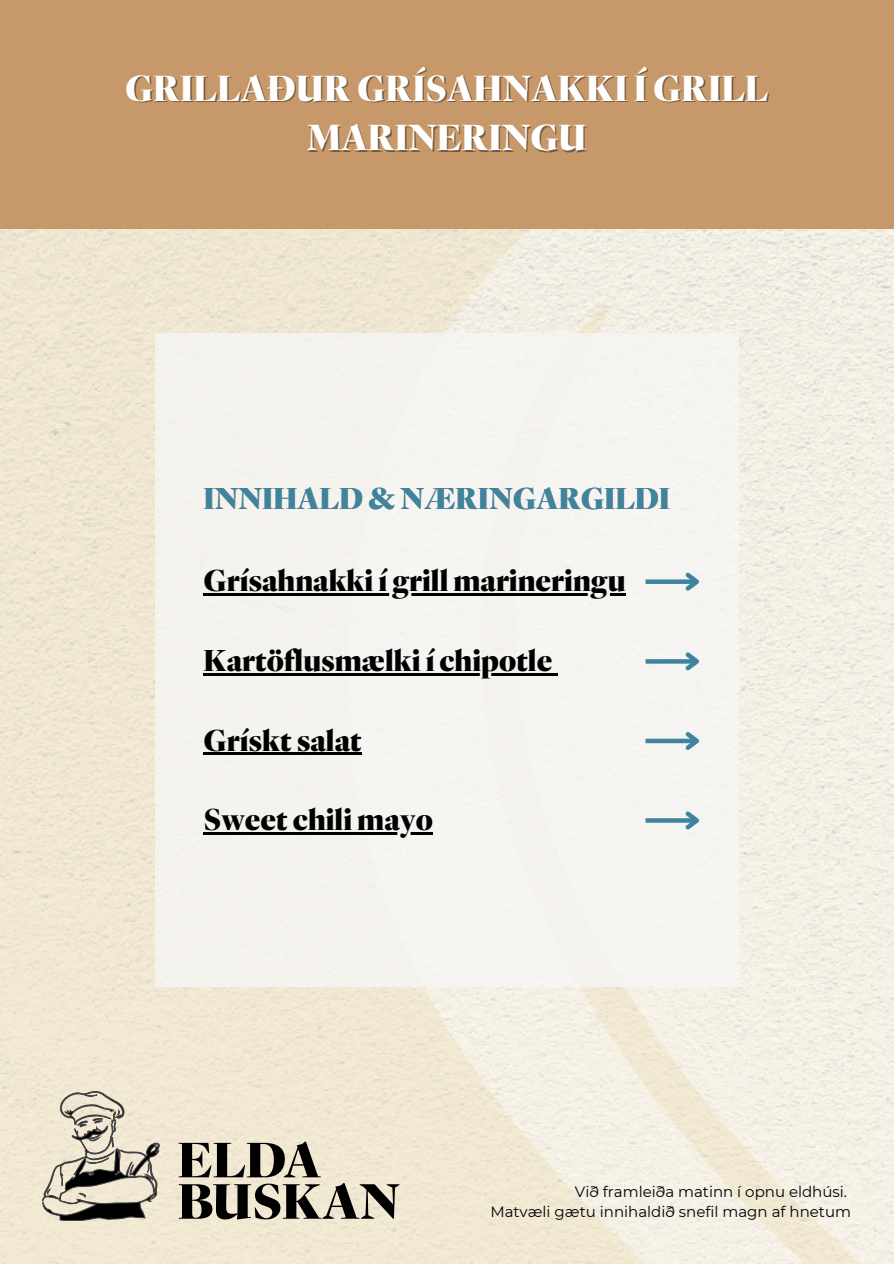
<style>
.page{position:relative;width:894px;height:1264px;background:#fff}
.page>*{position:absolute;margin:0;border:0;box-sizing:border-box;transform-origin:0 0}
.t1{font:900 36px "Reiher Headline";color:#fff}
.t2{font:900 30px "Reiher Headline";color:#000}
.t3{font:900 30px "Reiher Headline";color:#3f839e}
.t4{font:15px "Montserrat";color:#000}
</style>
<div class="page">
<img style="left:1px;top:228px;width:892px;height:1035px">
<svg style="left:43px;top:1091px;width:116px;height:129px;background:#b9b3a3"></svg>
<svg style="left:178px;top:1141px;width:143px;height:36px;background:#8f8a7d"></svg>
<svg style="left:178px;top:1183px;width:221px;height:36px;background:#858074"></svg>
<div style="left:0;top:0;width:893px;height:228px;background:#c79869"></div>
<div style="left:155px;top:333px;width:583px;height:653px;background:#f7f7f7"></div>
<div style="left:645px;top:579px;width:51px;height:5px;background:#3f839e"></div>
<svg style="left:681px;top:572px;width:18px;height:19px"></svg>
<svg style="left:645px;top:659px;width:36px;height:4px"></svg>
<svg style="left:681px;top:652px;width:18px;height:19px"></svg>
<div style="left:645px;top:738px;width:51px;height:5px;background:#3f839e"></div>
<svg style="left:681px;top:732px;width:18px;height:18px"></svg>
<svg style="left:645px;top:818px;width:36px;height:4px"></svg>
<svg style="left:681px;top:811px;width:18px;height:19px"></svg>
<hr style="left:203px;top:593px;width:422px;height:2px;background:#000">
<hr style="left:203px;top:673px;width:349px;height:2px;background:#000">
<hr style="left:203px;top:752px;width:158px;height:3px;background:#000">
<hr style="left:203px;top:832px;width:230px;height:2px;background:#000">
<h1 class="t1" style="left:125px;top:64px;width:644px">GRILLAÐUR GRÍSAHNAKKI Í GRILL</h1>
<p class="t1" style="left:307px;top:114px;width:281px">MARINERINGU</p>
<h3 class="t3" style="left:203px;top:478px;width:468px">INNIHALD &amp; NÆRINGARGILDI</h3>
<h3 class="t2" style="left:203px;top:560px;width:423px">Grísahnakki í grill marineringu</h3>
<h3 class="t2" style="left:203px;top:640px;width:350px">Kartöflusmælki í chipotle</h3>
<h3 class="t2" style="left:203px;top:720px;width:160px">Grískt salat</h3>
<h2 class="t2" style="left:203px;top:799px;width:231px">Sweet chili mayo</h2>
<p class="t4" style="left:574px;top:1181px;width:274px">Við framleiða matinn í opnu eldhúsi.</p>
<p class="t4" style="left:490px;top:1202px;width:362px">Matvæli gætu innihaldið snefil magn af hnetum</p>
</div>
